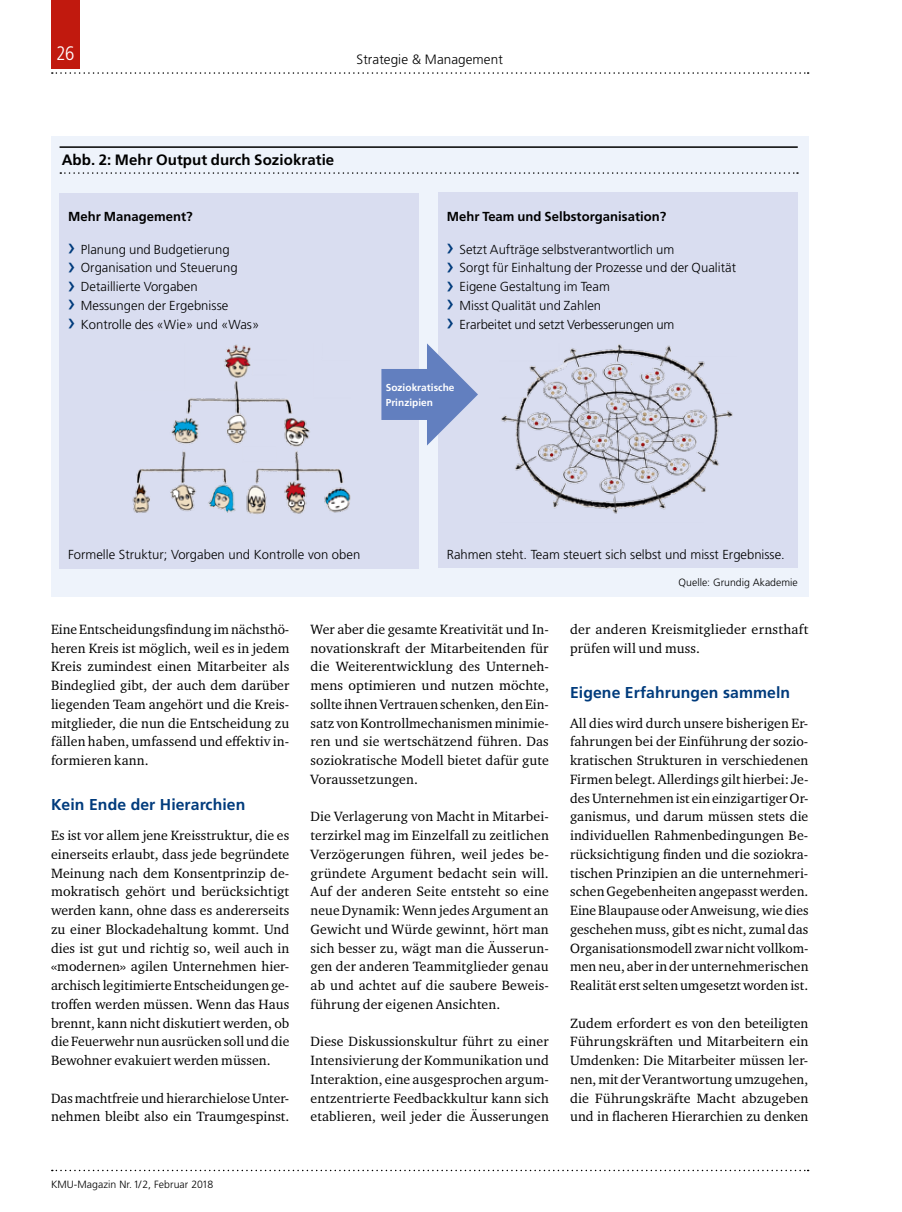
<style>
.page{position:relative;width:902px;height:1212px;background:#fff}
.page>*{position:absolute;margin:0;border:0;box-sizing:border-box;transform-origin:0 0}
.t1{font:300 condensed 19.5px "Frutiger LT Std";color:#fff}
.t2{font:700 15.75px "Frutiger LT Std";letter-spacing:.005em;color:#003b7c}
.t3{font:700 15px "Frutiger LT Std";letter-spacing:.005em;color:#000}
.t4{font:13.8px/18.8px "Charter ITC Std";letter-spacing:.005em;color:#000;text-align:justify}
.t5{font:300 13.5px "Frutiger LT Std";letter-spacing:.005em;color:#000}
.t6{font:300 13.05px/18.8px "Frutiger LT Std";letter-spacing:.005em;color:#000}
.t7{font:700 13.05px "Frutiger LT Std";letter-spacing:.005em;color:#000}
.t8{font:300 10.5px "Frutiger LT Std";color:#000}
.t9{font:700 10.05px/14.5px "Frutiger LT Std";letter-spacing:.005em;color:#fff}
.s1{font-weight:400;font-size:24px;color:#003b7c}
</style>
<div class="page">
<svg style="left:52px;top:72px;width:756px;height:2px"></svg>
<svg style="left:52px;top:1170px;width:756px;height:1px"></svg>
<div style="left:51px;top:0;width:29px;height:68px;background:#c1190e"></div>
<div style="left:51px;top:136px;width:757px;height:460px;background:#eef3fb"></div>
<hr style="left:60px;top:146px;width:737px;height:2px;background:#000">
<svg style="left:60px;top:172px;width:737px;height:2px"></svg>
<div style="left:60px;top:193px;width:359px;height:375px;background:#d9ddf0"></div>
<div style="left:438px;top:192px;width:359px;height:375px;background:#d9ddf0"></div>
<img style="left:132px;top:344px;width:218px;height:170px">
<img style="left:501px;top:344px;width:232px;height:170px">
<svg style="left:381px;top:343px;width:97px;height:102px"></svg>
<h1 class="t1" style="left:56px;top:42px;width:20px">26</h1>
<p class="t5" style="left:356px;top:51px;width:148px">Strategie &amp; Management</p>
<p class="t3" style="left:62px;top:151px;width:274px">Abb. 2: Mehr Output durch Soziokratie</p>
<p class="t7" style="left:68px;top:209px;width:126px">Mehr Management?</p>
<p class="t6" style="left:68px;top:240px;width:193px"><span class="s1">›</span> Planung und Budgetierung<br><span class="s1">›</span> Organisation und Steuerung<br><span class="s1">›</span> Detaillierte Vorgaben<br><span class="s1">›</span> Messungen der Ergebnisse<br><span class="s1">›</span> Kontrolle des «Wie» und «Was»</p>
<p class="t7" style="left:446px;top:209px;width:221px">Mehr Team und Selbstorganisation?</p>
<p class="t6" style="left:446px;top:240px;width:291px"><span class="s1">›</span> Setzt Aufträge selbstverantwortlich um<br><span class="s1">›</span> Sorgt für Einhaltung der Prozesse und der Qualität <span class="s1">›</span> Eigene Gestaltung im Team<br><span class="s1">›</span> Misst Qualität und Zahlen<br><span class="s1">›</span> Erarbeitet und setzt Verbesserungen um</p>
<p class="t9" style="left:385px;top:380px;width:70px">Soziokratische<br>Prinzipien</p>
<p class="t6" style="left:68px;top:545px;width:294px">Formelle Struktur; Vorgaben und Kontrolle von oben</p>
<p class="t6" style="left:446px;top:545px;width:339px">Rahmen steht. Team steuert sich selbst und misst Ergebnisse.</p>
<p class="t8" style="left:678px;top:576px;width:121px">Quelle: Grundig Akademie</p>
<p class="t4" style="left:51px;top:619px;width:240px">Eine Entscheidungsfindung im nächsthö&shy;heren Kreis ist möglich, weil es in jedem Kreis zumindest einen Mitarbeiter als Bindeglied gibt, der auch dem darüber liegenden Team angehört und die Kreis&shy;mitglieder, die nun die Entscheidung zu fällen haben, umfassend und effektiv in&shy;formieren kann.</p>
<p class="t2" style="left:51px;top:795px;width:196px">Kein Ende der Hierarchien</p>
<p class="t4" style="left:51px;top:826px;width:240px">Es ist vor allem jene Kreisstruktur, die es einerseits erlaubt, dass jede begründete Meinung nach dem Konsentprinzip de&shy;mokratisch gehört und berücksichtigt werden kann, ohne dass es andererseits zu einer Blockadehaltung kommt. Und dies ist gut und richtig so, weil auch in «modernen» agilen Unternehmen hier&shy;archisch legitimierte Entscheidungen ge&shy;troffen werden müssen. Wenn das Haus brennt, kann nicht diskutiert werden, ob die Feuerwehr nun ausrücken soll und die Bewohner evakuiert werden müssen.</p>
<p class="t4" style="left:51px;top:1088px;width:240px">Das machtfreie und hierarchielose Unter&shy;nehmen bleibt also ein Traumgespinst.</p>
<p class="t4" style="left:310px;top:619px;width:240px">Wer aber die gesamte Kreativität und In&shy;novationskraft der Mitarbeitenden für die Weiterentwicklung des Unterneh&shy;mens optimieren und nutzen möchte, sollte ihnen Vertrauen schenken, den Ein&shy;satz von Kontrollmechanismen minimie&shy;ren und sie wertschätzend führen. Das soziokratische Modell bietet dafür gute Voraussetzungen.</p>
<p class="t4" style="left:310px;top:807px;width:240px">Die Verlagerung von Macht in Mitarbei&shy;terzirkel mag im Einzelfall zu zeitlichen Verzögerungen führen, weil jedes be&shy;gründete Argument bedacht sein will.<br>Auf der anderen Seite entsteht so eine neue Dynamik: Wenn jedes Argument an Gewicht und Würde gewinnt, hört man sich besser zu, wägt man die Äusserun&shy;gen der anderen Teammitglieder genau ab und achtet auf die saubere Beweis&shy;führung der eigenen Ansichten.</p>
<p class="t4" style="left:310px;top:1032px;width:240px">Diese Diskussionskultur führt zu einer Intensivierung der Kommunikation und Interaktion, eine ausgesprochen argum&shy;entzentrierte Feedbackkultur kann sich etablieren, weil jeder die Äusserungen</p>
<p class="t4" style="left:570px;top:619px;width:240px">der anderen Kreismitglieder ernsthaft prüfen will und muss.</p>
<p class="t2" style="left:570px;top:683px;width:221px">Eigene Erfahrungen sammeln</p>
<p class="t4" style="left:570px;top:713px;width:240px">All dies wird durch unsere bisherigen Er&shy;fahrungen bei der Einführung der sozio&shy;kratischen Strukturen in verschiedenen Firmen belegt. Allerdings gilt hierbei: Je&shy;des Unternehmen ist ein einzigartiger Or&shy;ganismus, und darum müssen stets die individuellen Rahmenbedingungen Be&shy;rücksichtigung finden und die soziokra&shy;tischen Prinzipien an die unternehmeri&shy;schen Gegebenheiten angepasst werden.<br>Eine Blaupause oder Anweisung, wie dies geschehen muss, gibt es nicht, zumal das Organisationsmodell zwar nicht vollkom&shy;men neu, aber in der unternehmerischen Realität erst selten umgesetzt worden ist.</p>
<p class="t4" style="left:570px;top:1013px;width:240px">Zudem erfordert es von den beteiligten Führungskräften und Mitarbeitern ein Umdenken: Die Mitarbeiter müssen ler&shy;nen, mit der Verantwortung umzugehen, die Führungskräfte Macht abzugeben und in flacheren Hierarchien zu denken</p>
<p class="t8" style="left:51px;top:1178px;width:164px">KMU-Magazin Nr. 1/2, Februar 2018</p>
</div>
